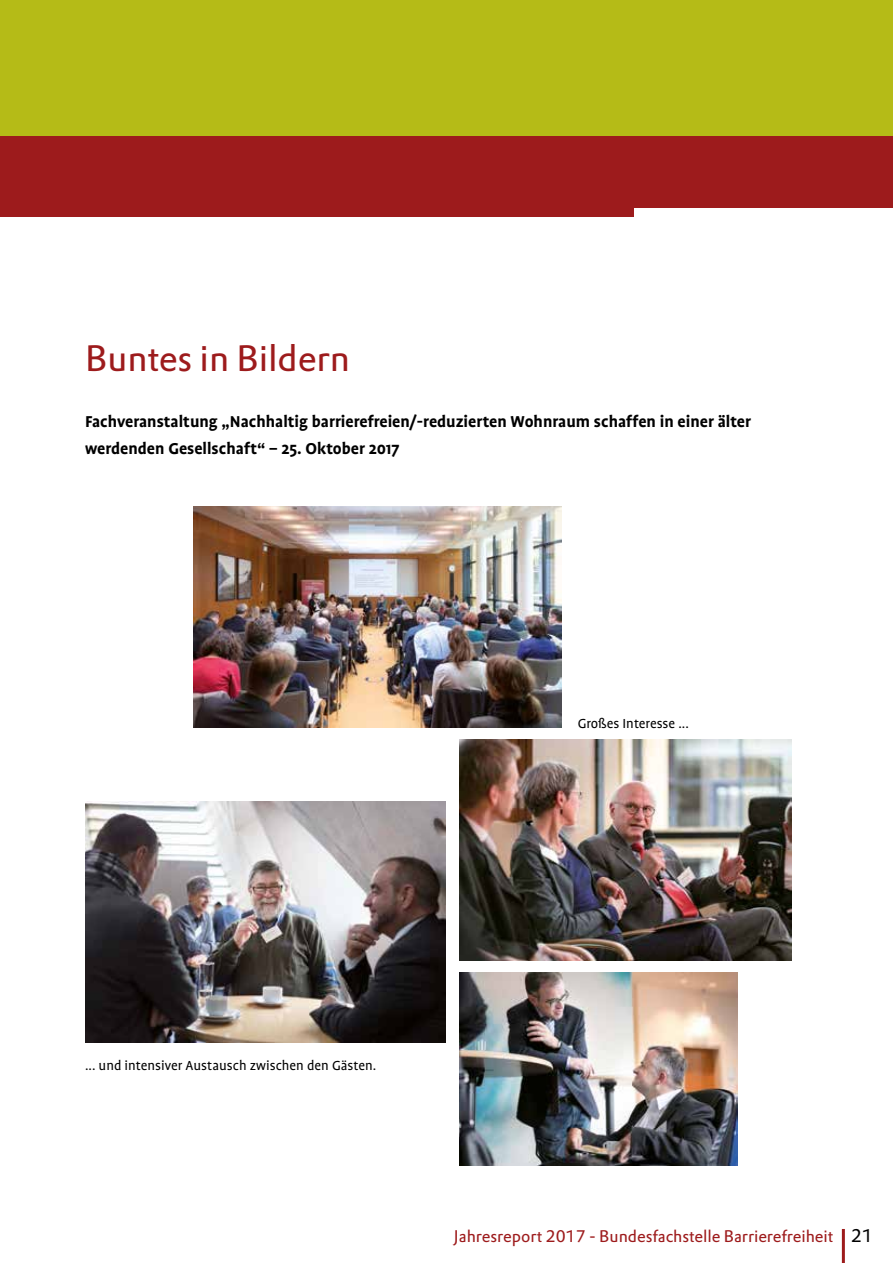
<style>
.page{position:relative;width:893px;height:1263px;background:#fff}
.page>*{position:absolute;margin:0;border:0;box-sizing:border-box;transform-origin:0 0}
.t1{font:36px "DTL Prokyon T";letter-spacing:-.005em;color:#9d1b1c}
.t2{font:700 18px/26.2px "Profile";color:#000}
.t3{font:16.5px "DTL Prokyon T";letter-spacing:-.005em;color:#9d1b1c}
.t4{font:15px "Profile";color:#000}
.s1{font-size:18px;color:#000}
</style>
<div class="page">
<div style="left:0;top:0;width:893px;height:136px;background:#b5bb17"></div>
<div style="left:0;top:136px;width:893px;height:71px;background:#9d1b1c"></div>
<div style="left:0;top:202px;width:634px;height:15px;background:#9d1b1c"></div>
<hr style="left:842px;top:1229px;width:3px;height:34px;background:#9d1b1c">
<img style="left:193px;top:506px;width:368px;height:222px">
<img style="left:85px;top:801px;width:361px;height:241px">
<img style="left:459px;top:739px;width:333px;height:222px">
<img style="left:459px;top:972px;width:278px;height:193px">
<h1 class="t1" style="left:85px;top:334px;width:266px">Buntes in Bildern</h1>
<p class="t2" style="left:85px;top:409px;width:667px">Fachveranstaltung „Nachhaltig barrierefreien/-reduzierten Wohnraum schaffen in einer älter werdenden Gesellschaft“ – 25. Oktober 2017</p>
<p class="t4" style="left:578px;top:715px;width:113px">Großes Interesse ...</p>
<p class="t4" style="left:85px;top:1057px;width:293px">... und intensiver Austausch zwischen den Gästen.</p>
<p class="t3" style="left:454px;top:1225px;width:421px">Jahresreport 2017 - Bundesfachstelle Barrierefreiheit <span class="s1">21</span></p>
</div>
